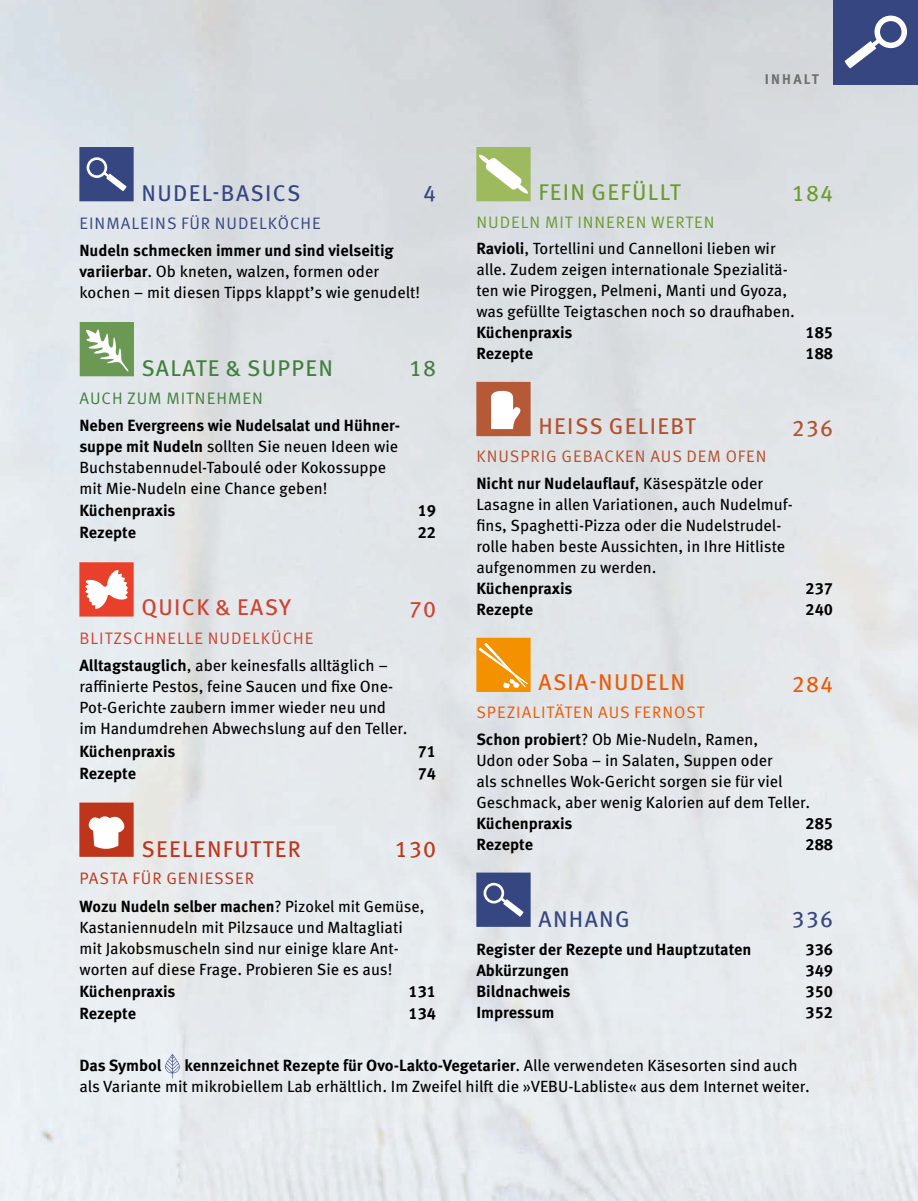
<style>
.page{position:relative;width:918px;height:1201px;background:#fff}
.page>*{position:absolute;margin:0;border:0;box-sizing:border-box;transform-origin:0 0}
.t1{font:22.75px "Meta OT";letter-spacing:.06em;color:#354681}
.t2{font:22.75px "Meta OT";letter-spacing:.06em;color:#40803d}
.t3{font:22.75px "Meta OT";letter-spacing:.06em;color:#bf351b}
.t4{font:22.75px "Meta OT";letter-spacing:.06em;color:#b54f2d}
.t5{font:22.75px "Meta OT";letter-spacing:.06em;color:#6b9c2f}
.t6{font:22.75px "Meta OT";letter-spacing:.06em;color:#eb5a06}
.t7{font:22.75px "Meta OT";letter-spacing:.06em;color:#d0412e}
.t8{font:16.62px "Meta OT Norm";letter-spacing:.06em;color:#b54f2d}
.t9{font:16.62px "Meta OT Norm";letter-spacing:.06em;color:#354681}
.t10{font:16.62px "Meta OT Norm";letter-spacing:.06em;color:#d0412e}
.t11{font:16.62px "Meta OT Norm";letter-spacing:.06em;color:#eb5a06}
.t12{font:16.62px "Meta OT Norm";letter-spacing:.06em;color:#6b9c2f}
.t13{font:16.62px "Meta OT Norm";letter-spacing:.06em;color:#bf351b}
.t14{font:16.62px "Meta OT Norm";letter-spacing:.06em;color:#40803d}
.t15{font:16.1px/21px "Meta OT";color:#000}
.t16{font:700 16.1px "Meta OT";color:#000}
.t17{font:700 14px "Meta OT";letter-spacing:.16em;color:#6f6f6e}
.s1{font-weight:700}
</style>
<div class="page">
<img style="left:0;top:0;width:918px;height:1200px">
<div style="left:833px;top:0;width:85px;height:84px;background:#354681"></div>
<div style="left:874px;top:16px;width:33px;height:32px;border:6px solid #fff;border-radius:50%"></div>
<svg style="left:844px;top:38px;width:37px;height:30px"></svg>
<div style="left:79px;top:147px;width:55px;height:54px;background:#354681;border:2px solid #354681"></div>
<div style="left:87px;top:157px;width:20px;height:21px;border:3px solid #fff;border-radius:50%"></div>
<svg style="left:103px;top:172px;width:24px;height:19px"></svg>
<div style="left:80px;top:322px;width:54px;height:54px;background:#6b9954"></div>
<svg style="left:86px;top:329px;width:43px;height:43px"></svg>
<div style="left:79px;top:562px;width:55px;height:54px;background:#e8402a;border:2px solid #e8402a"></div>
<svg style="left:85px;top:570px;width:43px;height:39px"></svg>
<div style="left:79px;top:802px;width:55px;height:54px;background:#bf351b;border:4px solid #bf351b"></div>
<svg style="left:88px;top:816px;width:37px;height:33px"></svg>
<div style="left:476px;top:147px;width:54px;height:54px;background:#9dba5f"></div>
<svg style="left:478px;top:154px;width:50px;height:40px"></svg>
<div style="left:476px;top:382px;width:54px;height:54px;background:#b65936"></div>
<svg style="left:491px;top:391px;width:30px;height:38px"></svg>
<div style="left:476px;top:637px;width:54px;height:55px;background:#f39100;border:2px solid #f39100"></div>
<svg style="left:479px;top:643px;width:48px;height:45px"></svg>
<div style="left:476px;top:872px;width:54px;height:54px;background:#354681;border:2px solid #354681"></div>
<div style="left:483px;top:882px;width:21px;height:21px;border:3px solid #fff;border-radius:50%"></div>
<svg style="left:500px;top:897px;width:23px;height:19px"></svg>
<svg style="left:164px;top:1053px;width:16px;height:25px"></svg>
<h1 class="t1" style="left:141px;top:182px;width:161px">NUDEL-BASICS</h1>
<h1 class="t1" style="left:423px;top:182px;width:14px">4</h1>
<p class="t9" style="left:79px;top:215px;width:243px">EINMALEINS FÜR NUDELKÖCHE</p>
<p class="t15" style="left:79px;top:240px;width:342px"><span class="s1">Nudeln schmecken immer und sind vielseitig variierbar</span>. Ob kneten, walzen, formen oder kochen – mit diesen Tipps klappt’s wie genudelt!</p>
<h1 class="t2" style="left:141px;top:357px;width:193px">SALATE &amp; SUPPEN</h1>
<h1 class="t2" style="left:409px;top:357px;width:29px">18</h1>
<p class="t14" style="left:79px;top:390px;width:185px">AUCH ZUM MITNEHMEN</p>
<p class="t15" style="left:79px;top:415px;width:322px"><span class="s1">Neben Evergreens wie Nudelsalat und Hühner&shy;suppe mit Nudeln</span> sollten Sie neuen Ideen wie Buchstabennudel-Taboulé oder Kokos suppe mit Mie-Nudeln eine Chance geben!</p>
<p class="t16" style="left:79px;top:504px;width:98px">Küchenpraxis</p>
<p class="t16" style="left:418px;top:504px;width:20px">19</p>
<p class="t16" style="left:79px;top:526px;width:58px">Rezepte</p>
<p class="t16" style="left:418px;top:526px;width:20px">22</p>
<h1 class="t7" style="left:141px;top:595px;width:151px">QUICK &amp; EASY</h1>
<h1 class="t7" style="left:409px;top:597px;width:29px">70</h1>
<p class="t10" style="left:79px;top:630px;width:235px">BLITZSCHNELLE NUDELKÜCHE</p>
<p class="t15" style="left:79px;top:655px;width:330px"><span class="s1">Alltagstauglich</span>, aber keinesfalls alltäglich – raffinierte Pestos, feine Saucen und fixe One-Pot-Gerichte zaubern immer wieder neu und<br>im Handumdrehen Abwechslung auf den Teller.</p>
<p class="t16" style="left:79px;top:744px;width:98px">Küchenpraxis</p>
<p class="t16" style="left:418px;top:744px;width:20px">71</p>
<p class="t16" style="left:79px;top:766px;width:58px">Rezepte</p>
<p class="t16" style="left:418px;top:766px;width:20px">74</p>
<h1 class="t3" style="left:141px;top:837px;width:161px">SEELENFUTTER</h1>
<h1 class="t3" style="left:395px;top:837px;width:43px">130</h1>
<p class="t13" style="left:79px;top:870px;width:176px">PASTA FÜR GENIESSER</p>
<p class="t15" style="left:79px;top:896px;width:346px"><span class="s1">Wozu Nudeln selber machen</span>? Pizokel mit Gemüse, Kastaniennudeln mit Pilzsauce und Mal tagliati mit Jakobsmuscheln sind nur einige klare Ant&shy;worten auf diese Frage. Probieren Sie es aus!</p>
<p class="t16" style="left:79px;top:984px;width:98px">Küchenpraxis</p>
<p class="t16" style="left:408px;top:984px;width:29px">131</p>
<p class="t16" style="left:79px;top:1007px;width:58px">Rezepte</p>
<p class="t16" style="left:408px;top:1007px;width:29px">134</p>
<p class="t17" style="left:765px;top:74px;width:55px">INHALT</p>
<h1 class="t5" style="left:538px;top:180px;width:144px">FEIN GEFÜLLT</h1>
<h1 class="t5" style="left:792px;top:182px;width:43px">184</h1>
<p class="t12" style="left:476px;top:214px;width:239px">NUDELN MIT INNEREN WERTEN</p>
<p class="t15" style="left:476px;top:238px;width:320px"><span class="s1">Ravioli</span>, Tortellini und Cannelloni lieben wir alle. Zudem zeigen internationale Spezialitä&shy;ten wie Piroggen, Pelmeni, Manti und Gyoza, was gefüllte Teigtaschen noch so draufhaben.</p>
<p class="t16" style="left:476px;top:326px;width:98px">Küchenpraxis</p>
<p class="t16" style="left:805px;top:326px;width:29px">185</p>
<p class="t16" style="left:476px;top:347px;width:58px">Rezepte</p>
<p class="t16" style="left:805px;top:347px;width:29px">188</p>
<h1 class="t4" style="left:538px;top:415px;width:158px">HEISS GELIEBT</h1>
<h1 class="t4" style="left:792px;top:417px;width:43px">236</h1>
<p class="t8" style="left:476px;top:448px;width:292px">KNUSPRIG GEBACKEN AUS DEM OFEN</p>
<p class="t15" style="left:476px;top:473px;width:318px"><span class="s1">Nicht nur Nudelauflauf</span>, Käsespätzle oder Lasagne in allen Variationen, auch Nudelmuf&shy;fins, Spaghetti-Pizza oder die Nudelstrudel&shy;rolle haben beste Aussichten, in Ihre Hitliste aufgenommen zu werden.</p>
<p class="t16" style="left:476px;top:582px;width:98px">Küchenpraxis</p>
<p class="t16" style="left:805px;top:582px;width:29px">237</p>
<p class="t16" style="left:476px;top:603px;width:58px">Rezepte</p>
<p class="t16" style="left:805px;top:603px;width:29px">240</p>
<h1 class="t6" style="left:538px;top:671px;width:148px">ASIA-NUDELN</h1>
<h1 class="t6" style="left:792px;top:672px;width:43px">284</h1>
<p class="t11" style="left:476px;top:704px;width:230px">SPEZIALITÄTEN AUS FERNOST</p>
<p class="t15" style="left:476px;top:729px;width:335px"><span class="s1">Schon probiert</span>? Ob Mie-Nudeln, Ramen,<br>Udon oder Soba – in Salaten, Suppen oder<br>als schnelles Wok-Gericht sorgen sie für viel Geschmack, aber wenig Kalorien auf dem Teller.</p>
<p class="t16" style="left:476px;top:816px;width:98px">Küchenpraxis</p>
<p class="t16" style="left:805px;top:816px;width:29px">285</p>
<p class="t16" style="left:476px;top:837px;width:58px">Rezepte</p>
<p class="t16" style="left:805px;top:837px;width:29px">288</p>
<h1 class="t1" style="left:538px;top:907px;width:93px">ANHANG</h1>
<h1 class="t1" style="left:792px;top:907px;width:43px">336</h1>
<p class="t16" style="left:476px;top:943px;width:277px">Register der Rezepte und Hauptzutaten</p>
<p class="t16" style="left:805px;top:943px;width:29px">336</p>
<p class="t16" style="left:476px;top:964px;width:94px">Abkürzungen</p>
<p class="t16" style="left:805px;top:964px;width:29px">349</p>
<p class="t16" style="left:476px;top:985px;width:96px">Bildnachweis</p>
<p class="t16" style="left:805px;top:985px;width:29px">350</p>
<p class="t16" style="left:476px;top:1006px;width:79px">Impressum</p>
<p class="t16" style="left:805px;top:1006px;width:29px">352</p>
<p class="t15" style="left:79px;top:1055px;width:732px;text-indent:105px"><span class="s1">kennzeichnet Rezepte für Ovo-Lakto-Vegetarier</span>. Alle verwendeten Käsesorten sind auch als Variante mit mikrobiellem Lab erhältlich. Im Zweifel hilft die »VEBU-Labliste« aus dem Internet weiter.</p>
<p class="t16" style="left:79px;top:1059px;width:84px">Das Symbol</p>
</div>
